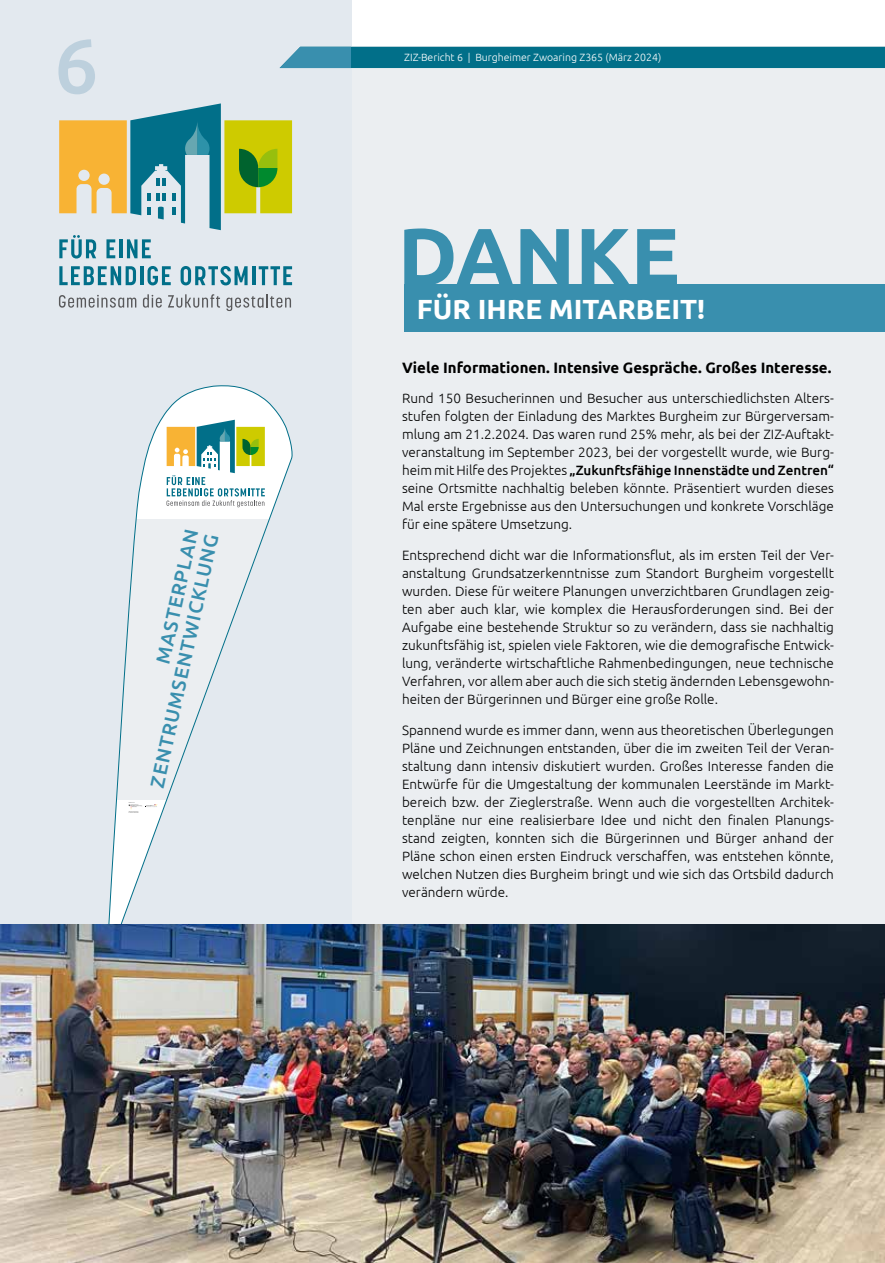
<style>
.page{position:relative;width:885px;height:1263px;background:#fff}
.page>*{position:absolute;margin:0;border:0;box-sizing:border-box;transform-origin:0 0}
.t1{font:700 81px "Ubuntu";color:#398fae}
.t2{font:500 77.25px "Ubuntu";color:#bdd0dd}
.t3{font:700 27.75px "Ubuntu";color:#fff}
.t4{font:500 19.65px/20.4px "Ubuntu";color:#398fae;text-align:right}
.t5{font:700 15px "Ubuntu";color:#000}
.t6{font:300 13.5px/18px "Ubuntu";color:#000;text-align:justify}
.t7{font:300 10.5px "Ubuntu";color:#fff}
.s1{font-weight:500}
</style>
<div class="page">
<div style="left:0;top:47px;width:884px;height:1216px;background:#ebeef1"></div>
<div style="left:0;top:0;width:351px;height:1263px;background:#e3e9ef"></div>
<svg style="left:279px;top:47px;width:605px;height:21px;background:#0a748e"></svg>
<svg style="left:59px;top:266px;width:77px;height:19px"></svg>
<hr style="left:140px;top:266px;width:3px;height:19px;background:#016f89">
<svg style="left:147px;top:266px;width:24px;height:19px"></svg>
<svg style="left:180px;top:266px;width:67px;height:19px"></svg>
<hr style="left:252px;top:266px;width:3px;height:19px;background:#016f89">
<svg style="left:259px;top:266px;width:33px;height:19px"></svg>
<svg style="left:59px;top:295px;width:77px;height:13px"></svg>
<svg style="left:143px;top:294px;width:19px;height:14px"></svg>
<svg style="left:168px;top:294px;width:52px;height:14px"></svg>
<svg style="left:226px;top:294px;width:65px;height:17px"></svg>
<svg style="left:59px;top:103px;width:233px;height:156px"></svg>
<div style="left:404px;top:284px;width:480px;height:47px;background:#398fae"></div>
<svg style="left:108px;top:385px;width:184px;height:540px"></svg>
<img style="left:0;top:925px;width:884px;height:338px">
<h2 class="t2" style="left:54px;top:17px;width:45px">6</h2>
<h3 class="t4" style="left:127px;top:781px;width:260px;rotate:-78deg">MASTERPLAN<br>ZENTRUMSENTWICKLUNG</h3>
<p class="t7" style="left:404px;top:51px;width:258px">ZIZ-Bericht 6 | Burgheimer Zwoaring Z365 (März 2024)</p>
<h1 class="t1" style="left:398px;top:207px;width:283px">DANKE</h1>
<h3 class="t3" style="left:417px;top:292px;width:289px">FÜR IHRE MITARBEIT!</h3>
<p class="t5" style="left:402px;top:358px;width:431px">Viele Informationen. Intensive Gespräche. Großes Interesse.</p>
<p class="t6" style="left:402px;top:389px;width:433px">Rund 150 Besucherinnen und Besucher aus unterschiedlichsten Alters&shy;stufen folgten der Einladung des Marktes Burgheim zur Bürgerversam&shy;mlung am 21.2.2024. Das waren rund 25% mehr, als bei der ZIZ-Auftakt&shy;veranstaltung im September 2023, bei der vorgestellt wurde, wie Burg&shy;heim mit Hilfe des Projektes <span class="s1">„Zukunftsfähige Innenstädte und Zentren“ </span>seine Ortsmitte nachhaltig beleben könnte. Präsentiert wurden dieses Mal erste Ergebnisse aus den Untersuchungen und konkrete Vorschläge für eine spätere Umsetzung.</p>
<p class="t6" style="left:402px;top:546px;width:433px">Entsprechend dicht war die Informationsflut, als im ersten Teil der Ver&shy;anstaltung Grundsatzerkenntnisse zum Standort Burgheim vorgestellt wurden. Diese für weitere Planungen unverzichtbaren Grundlagen zeig&shy;ten aber auch klar, wie komplex die Herausforderungen sind. Bei der Aufgabe eine bestehende Struktur so zu verändern, dass sie nachhaltig zukunftsfähig ist, spielen viele Faktoren, wie die demografische Entwick&shy;lung, veränderte wirtschaftliche Rahmenbedingungen, neue technische Verfahren, vor allem aber auch die sich stetig ändernden Lebensgewohn&shy;heiten der Bürgerinnen und Bürger eine große Rolle.</p>
<p class="t6" style="left:402px;top:721px;width:433px">Spannend wurde es immer dann, wenn aus theoretischen Überlegungen Pläne und Zeichnungen entstanden, über die im zweiten Teil der Veran&shy;staltung dann intensiv diskutiert wurden. Großes Interesse fanden die Entwürfe für die Umgestaltung der kommunalen Leerstände im Markt&shy;bereich bzw. der Zieglerstraße. Wenn auch die vorgestellten Architek&shy;tenpläne nur eine realisierbare Idee und nicht den finalen Planungs&shy;stand zeigten, konnten sich die Bürgerinnen und Bürger anhand der Pläne schon einen ersten Eindruck verschaffen, was entstehen könnte, welchen Nutzen dies Burgheim bringt und wie sich das Ortsbild dadurch verändern würde.</p>
</div>
